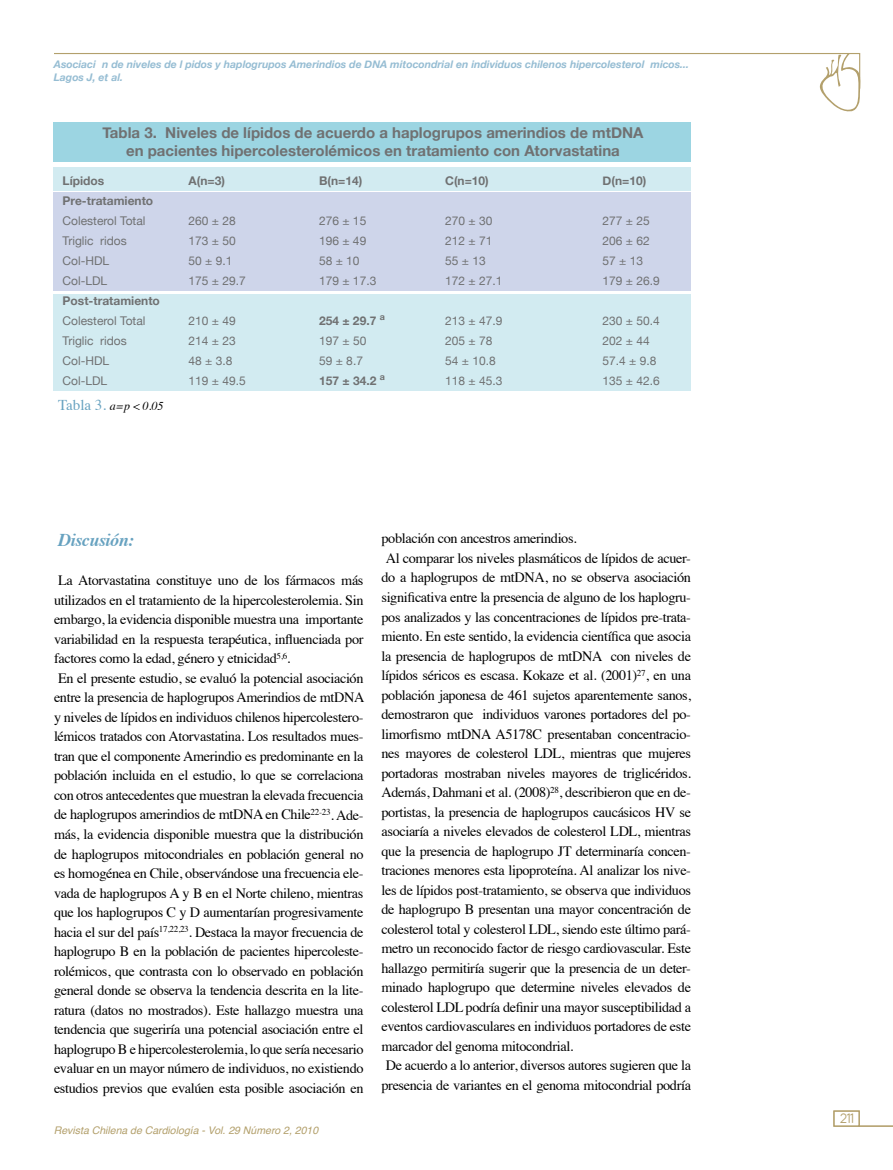
<style>
.page{position:relative;width:893px;height:1170px;background:#fff}
.page>*{position:absolute;margin:0;border:0;box-sizing:border-box;transform-origin:0 0}
.t1{font:italic 700 18px "Times";letter-spacing:-.025em;color:#67a2c0}
.t2{font:700 15px/18px "Helvetica Neue";color:#707172;text-align:center}
.t3{font:15px "Times";color:#67a2c0}
.t4{font:15px "Antipasto";color:#b3a06c}
.t5{font:14.25px/19.5px "Times";letter-spacing:-.025em;color:#000}
.t6{font:12px "Helvetica Neue";color:#707172}
.t7{font:700 12px "Helvetica Neue";color:#707172}
.t8{font:italic 700 10.5px/12.6px "Helvetica Neue";color:#96bdd3}
.t9{font:italic 10.5px "Helvetica";color:#b3a06c}
.s1{font-style:italic;font-size:12px;color:#000}
</style>
<div class="page">
<svg style="left:54px;top:53px;width:807px;height:59px"></svg>
<hr style="left:859px;top:1125px;width:34px;height:1px;background:#b3a06c">
<div style="left:833px;top:1110px;width:27px;height:16px;border:1px solid #b3a06c"></div>
<div style="left:54px;top:167px;width:637px;height:23px;background:#d2ebf1"></div>
<div style="left:54px;top:294px;width:637px;height:97px;background:#d2ebf1"></div>
<div style="left:54px;top:192px;width:637px;height:99px;background:#ced5ea"></div>
<div style="left:54px;top:122px;width:637px;height:40px;background:#9cd5e2"></div>
<svg style="left:133px;top:404px;width:7px;height:6px"></svg>
<p class="t8" style="left:54px;top:58px;width:637px">Asociación de niveles de lípidos y haplogrupos Amerindios de DNA mitocondrial en individuos chilenos hipercolesterolémicos...<br>Lagos J, et al.</p>
<p class="t2" style="left:102px;top:124px;width:542px">Tabla 3. Niveles de lípidos de acuerdo a haplogrupos amerindios de mtDNA en pacientes hipercolesterolémicos en tratamiento con Atorvastatina</p>
<p class="t7" style="left:63px;top:173px;width:43px">Lípidos</p>
<p class="t7" style="left:189px;top:173px;width:38px">A(n=3)</p>
<p class="t7" style="left:319px;top:173px;width:45px">B(n=14)</p>
<p class="t7" style="left:445px;top:173px;width:45px">C(n=10)</p>
<p class="t7" style="left:603px;top:173px;width:45px">D(n=10)</p>
<p class="t7" style="left:63px;top:193px;width:92px">Pre-tratamiento</p>
<p class="t6" style="left:63px;top:214px;width:84px">Colesterol Total</p>
<p class="t6" style="left:189px;top:214px;width:49px">260 ± 28</p>
<p class="t6" style="left:319px;top:214px;width:49px">276 ± 15</p>
<p class="t6" style="left:445px;top:214px;width:49px">270 ± 30</p>
<p class="t6" style="left:603px;top:214px;width:49px">277 ± 25</p>
<p class="t6" style="left:63px;top:234px;width:66px">Triglicéridos</p>
<p class="t6" style="left:189px;top:234px;width:49px">173 ± 50</p>
<p class="t6" style="left:319px;top:234px;width:49px">196 ± 49</p>
<p class="t6" style="left:445px;top:234px;width:49px">212 ± 71</p>
<p class="t6" style="left:603px;top:234px;width:49px">206 ± 62</p>
<p class="t6" style="left:63px;top:254px;width:48px">Col-HDL</p>
<p class="t6" style="left:189px;top:254px;width:45px">50 ± 9.1</p>
<p class="t6" style="left:319px;top:254px;width:42px">58 ± 10</p>
<p class="t6" style="left:445px;top:254px;width:42px">55 ± 13</p>
<p class="t6" style="left:603px;top:254px;width:42px">57 ± 13</p>
<p class="t6" style="left:63px;top:273px;width:46px">Col-LDL</p>
<p class="t6" style="left:189px;top:273px;width:59px">175 ± 29.7</p>
<p class="t6" style="left:319px;top:273px;width:59px">179 ± 17.3</p>
<p class="t6" style="left:445px;top:273px;width:59px">172 ± 27.1</p>
<p class="t6" style="left:603px;top:273px;width:59px">179 ± 26.9</p>
<p class="t7" style="left:63px;top:293px;width:99px">Post-tratamiento</p>
<p class="t6" style="left:63px;top:313px;width:84px">Colesterol Total</p>
<p class="t6" style="left:189px;top:313px;width:49px">210 ± 49</p>
<p class="t7" style="left:319px;top:313px;width:67px">254 ± 29.7 <sup>a</sup></p>
<p class="t6" style="left:445px;top:313px;width:59px">213 ± 47.9</p>
<p class="t6" style="left:603px;top:313px;width:59px">230 ± 50.4</p>
<p class="t6" style="left:63px;top:333px;width:66px">Triglicéridos</p>
<p class="t6" style="left:189px;top:333px;width:49px">214 ± 23</p>
<p class="t6" style="left:319px;top:333px;width:49px">197 ± 50</p>
<p class="t6" style="left:445px;top:333px;width:49px">205 ± 78</p>
<p class="t6" style="left:603px;top:333px;width:49px">202 ± 44</p>
<p class="t6" style="left:63px;top:353px;width:48px">Col-HDL</p>
<p class="t6" style="left:189px;top:353px;width:45px">48 ± 3.8</p>
<p class="t6" style="left:319px;top:353px;width:45px">59 ± 8.7</p>
<p class="t6" style="left:445px;top:353px;width:52px">54 ± 10.8</p>
<p class="t6" style="left:603px;top:353px;width:55px">57.4 ± 9.8</p>
<p class="t6" style="left:63px;top:373px;width:46px">Col-LDL</p>
<p class="t6" style="left:189px;top:373px;width:59px">119 ± 49.5</p>
<p class="t7" style="left:319px;top:373px;width:67px">157 ± 34.2 <sup>a</sup></p>
<p class="t6" style="left:445px;top:373px;width:59px">118 ± 45.3</p>
<p class="t6" style="left:603px;top:373px;width:59px">135 ± 42.6</p>
<p class="t3" style="left:58px;top:391px;width:107px">Tabla 3. <span class="s1">a=p 0.05</span></p>
<p class="t1" style="left:58px;top:523px;width:77px">Discusión:</p>
<p class="t5" style="left:54px;top:569px;width:312px">La Atorvastatina constituye uno de los fármacos más utilizados en el tratamiento de la hipercolesterolemia. Sin embargo, la evidencia disponible muestra una importante variabilidad en la respuesta terapéutica, influenciada por factores como la edad, género y etnicidad<sup>5,6</sup>.<br>En el presente estudio, se evaluó la potencial asociación entre la presencia de haplogrupos Amerindios de mtDNA y niveles de lípidos en individuos chilenos hipercolestero&shy;lémicos tratados con Atorvastatina. Los resultados mues&shy;tran que el componente Amerindio es predominante en la población incluida en el estudio, lo que se correlaciona con otros antecedentes que muestran la elevada frecuencia de haplogrupos amerindios de mtDNA en Chile<sup>22-23</sup>. Ade&shy;más, la evidencia disponible muestra que la distribución de haplogrupos mitocondriales en población general no es homogénea en Chile, observándose una frecuencia ele&shy;vada de haplogrupos A y B en el Norte chileno, mientras que los haplogrupos C y D aumentarían progresivamente hacia el sur del país<sup>17,22,23</sup>. Destaca la mayor frecuencia de haplogrupo B en la población de pacientes hipercoleste&shy;rolémicos, que contrasta con lo observado en población general donde se observa la tendencia descrita en la lite&shy;ratura (datos no mostrados). Este hallazgo muestra una tendencia que sugeriría una potencial asociación entre el haplogrupo B e hipercolesterolemia, lo que sería necesario evaluar en un mayor número de individuos, no existiendo estudios previos que evalúen esta posible asociación en</p>
<p class="t9" style="left:54px;top:1121px;width:266px">Revista Chilena de Cardiología - Vol. 29 Número 2, 2010</p>
<p class="t5" style="left:381px;top:527px;width:311px">población con ancestros amerindios.<br>Al comparar los niveles plasmáticos de lípidos de acuer&shy;do a haplogrupos de mtDNA, no se observa asociación significativa entre la presencia de alguno de los haplogru&shy;pos analizados y las concentraciones de lípidos pre-trata&shy;miento. En este sentido, la evidencia científica que asocia la presencia de haplogrupos de mtDNA con niveles de lípidos séricos es escasa. Kokaze et al. (2001)<sup>27</sup>, en una población japonesa de 461 sujetos aparentemente sanos, demostraron que individuos varones portadores del po&shy;limorfismo mtDNA A5178C presentaban concentracio&shy;nes mayores de colesterol LDL, mientras que mujeres portadoras mostraban niveles mayores de triglicéridos.<br>Además, Dahmani et al. (2008)<sup>28</sup>, describieron que en de&shy;portistas, la presencia de haplogrupos caucásicos HV se asociaría a niveles elevados de colesterol LDL, mientras que la presencia de haplogrupo JT determinaría concen&shy;traciones menores esta lipoproteína. Al analizar los nive&shy;les de lípidos post-tratamiento, se observa que individuos de haplogrupo B presentan una mayor concentración de colesterol total y colesterol LDL, siendo este último pará&shy;metro un reconocido factor de riesgo cardiovascular. Este hallazgo permitiría sugerir que la presencia de un deter&shy;minado haplogrupo que determine niveles elevados de colesterol LDL podría definir una mayor susceptibilidad a eventos cardiovasculares en individuos portadores de este marcador del genoma mitocondrial.<br>De acuerdo a lo anterior, diversos autores sugieren que la presencia de variantes en el genoma mitocondrial podría</p>
<p class="t4" style="left:840px;top:1109px;width:15px">211</p>
</div>
